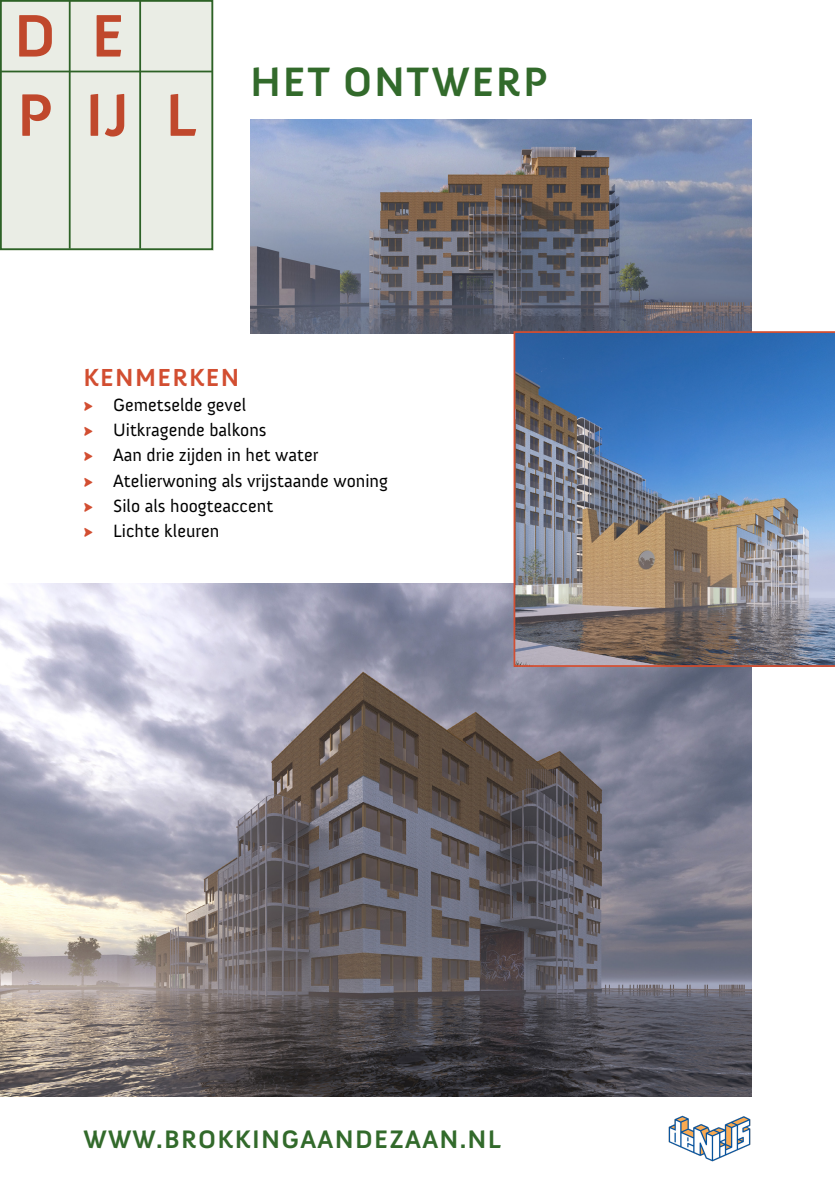
<style>
.page{position:relative;width:835px;height:1180px;background:#fff}
.page>*{position:absolute;margin:0;border:0;box-sizing:border-box;transform-origin:0 0}
.t1{font:700 42px "Anivers";letter-spacing:.04em;color:#326a2b}
.t2{font:700 25.9px "Anivers";letter-spacing:.05em;color:#326a2b}
.t3{font:700 25.2px "Anivers";letter-spacing:.05em;color:#d24e31}
.t4{font:18.2px/25.2px "Anivers";color:#000}
.s1{color:#d24e31}
</style>
<div class="page">
<div style="left:0;top:0;width:213px;height:250px;background:#eaede5"></div>
<img style="left:668px;top:1115px;width:83px;height:47px">
<img style="left:0;top:583px;width:751px;height:513px">
<img style="left:250px;top:120px;width:501px;height:213px">
<img style="left:513px;top:331px;width:321px;height:336px">
<h1 class="t1" style="left:250px;top:59px;width:299px">HET ONTWERP</h1>
<h3 class="t3" style="left:83px;top:364px;width:157px">KENMERKEN</h3>
<p class="t4" style="left:83px;top:392px;width:306px"><span class="s1">√</span> Gemetselde gevel<br><span class="s1">√</span> Uitkragende balkons<br><span class="s1">√</span> Aan drie zijden in het water<br><span class="s1">√</span> Atelierwoning als vrijstaande woning <span class="s1">√</span> Silo als hoogteaccent<br><span class="s1">√</span> Lichte kleuren</p>
<h2 class="t2" style="left:83px;top:1125px;width:419px">WWW.BROKKINGAANDEZAAN.NL</h2>
</div>
